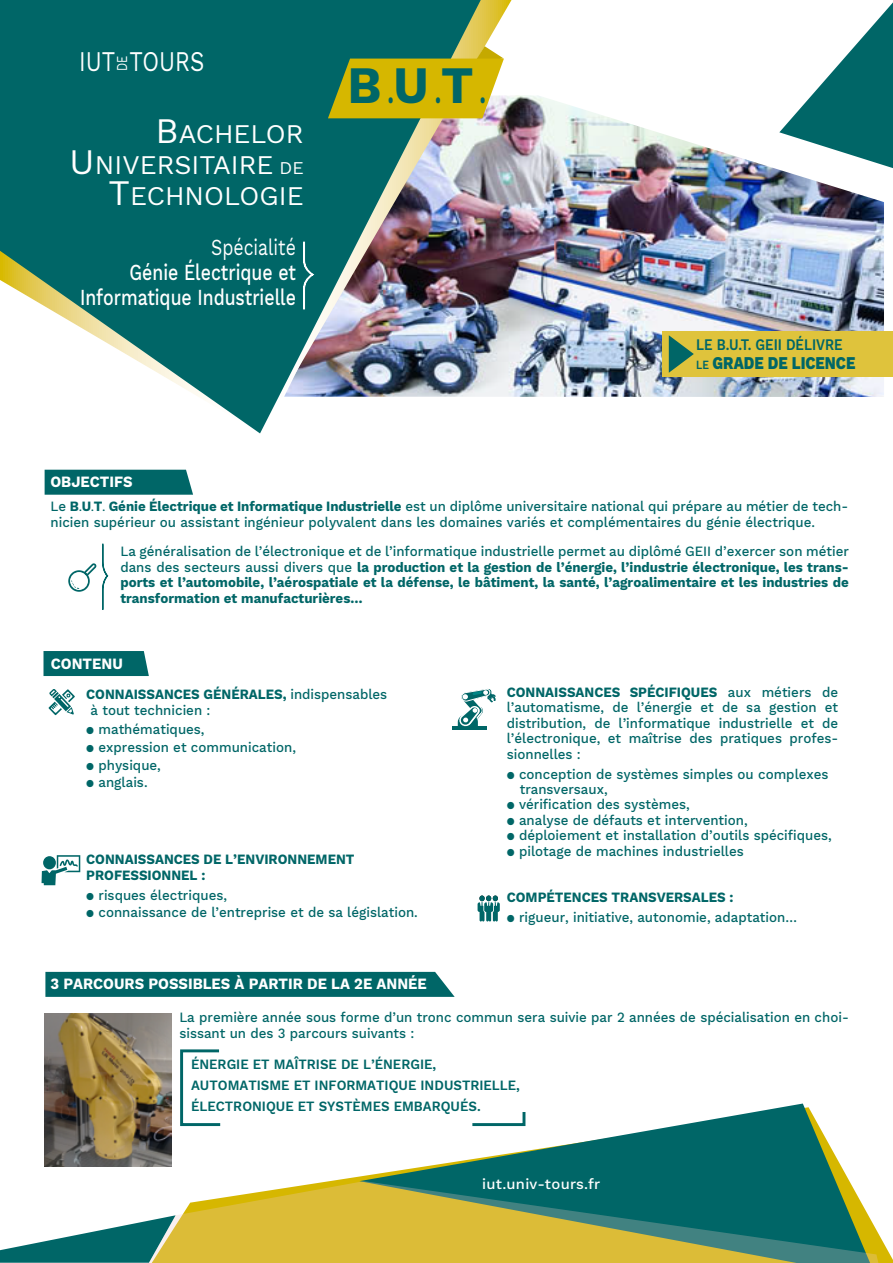
<style>
.page{position:relative;width:893px;height:1263px;background:#fff}
.page>*{position:absolute;margin:0;border:0;box-sizing:border-box;transform-origin:0 0}
.t1{font:700 51.6px "Work Sans";color:#006667;scale:.96 1}
.t2{font:28.05px "Work Sans";color:#fff;scale:.8 1}
.t3{font:26.4px/30.9px "Work Sans";color:#fff;text-align:right}
.t4{font:500 22.5px/25px "Work Sans";color:#fff;text-align:right;scale:.78 1}
.t5{font:22.5px "Work Sans";color:#fff;scale:.78 1}
.t6{font:800 17.7px "Work Sans";color:#006667;scale:.84 1}
.t7{font:600 15.9px "Work Sans";color:#006667;scale:.84 1}
.t8{font:700 15.45px "Work Sans";color:#fff;scale:.95 1}
.t9{font:14.85px "Work Sans";color:#fff;scale:.76 1}
.t10{font:500 14.7px "Work Sans";letter-spacing:.02em;color:#fff}
.t11{font:500 13.95px/15.5px "Work Sans";color:#006667;scale:.95 1}
.t12{font:700 13.95px/15.5px "Work Sans";color:#006667;text-align:justify;scale:.95 1}
.t13{font:600 13.95px/20.5px "Work Sans";color:#006667;scale:.95 1}
.s1{font-size:35.25px}
.s2{font-size:17.7px}
.s3{font-weight:600;font-size:38.25px}
.s4{font-weight:600;font-size:12.3px}
.s5{font-weight:700}
.s6{font-weight:600;font-size:10.35px}
.s7{font-weight:500}
</style>
<div class="page">
<img style="left:511px;top:95px;width:373px;height:302px">
<svg style="left:779px;top:2px;width:114px;height:168px"></svg>
<img style="left:481px;top:0;width:30px;height:397px">
<img style="left:0;top:0;width:481px;height:433px">
<svg style="left:328px;top:46px;width:176px;height:72px;background:#b1ac23"></svg>
<svg style="left:302px;top:241px;width:13px;height:69px"></svg>
<div style="left:45px;top:470px;width:148px;height:25px;background:#006667"></div>
<div style="left:45px;top:972px;width:410px;height:25px;background:#006667"></div>
<div style="left:44px;top:651px;width:105px;height:25px;background:#006667"></div>
<svg style="left:68px;top:543px;width:41px;height:67px"></svg>
<svg style="left:359px;top:1103px;width:491px;height:78px"></svg>
<svg style="left:0;top:1224px;width:129px;height:39px"></svg>
<svg style="left:129px;top:1181px;width:749px;height:82px;background:#8ea259"></svg>
<svg style="left:469px;top:1112px;width:58px;height:15px"></svg>
<svg style="left:180px;top:1049px;width:41px;height:78px"></svg>
<div style="left:458px;top:1040px;width:72px;height:72px;background:#fff"></div>
<img style="left:44px;top:1014px;width:127px;height:152px">
<svg style="left:478px;top:895px;width:22px;height:26px"></svg>
<svg style="left:49px;top:689px;width:26px;height:26px"></svg>
<svg style="left:42px;top:855px;width:38px;height:30px"></svg>
<hr style="left:465px;top:727px;width:22px;height:3px;background:#006667">
<hr style="left:453px;top:727px;width:23px;height:3px;background:#006667">
<svg style="left:458px;top:689px;width:38px;height:38px"></svg>
<div style="left:663px;top:331px;width:230px;height:46px;background:#dfc33c"></div>
<svg style="left:669px;top:335px;width:25px;height:38px"></svg>
<h2 class="t2" style="left:79px;top:44px;width:158px">IUT TOURS</h2>
<p class="t9" style="left:113px;top:71px;width:22px;rotate:-90deg">DE</p>
<h3 class="t3" style="left:69px;top:120px;width:236px"><span class="s1">B</span>ACHELOR<br><span class="s1">U</span>NIVERSITAIRE <span class="s2">DE<br></span><span class="s1">T</span>ECHNOLOGIE</h3>
<h3 class="t5" style="left:211px;top:235px;width:110px">Spécialité</h3>
<h3 class="t4" style="left:80px;top:261px;width:278px">Génie Électrique et<br>Informatique Industrielle</h3>
<h1 class="t1" style="left:347px;top:56px;width:146px">B<span class="s3">.</span>U<span class="s3">.</span>T<span class="s3">.</span></h1>
<p class="t7" style="left:696px;top:336px;width:176px">LE B.U.T. GEII DÉLIVRE</p>
<p class="t6" style="left:696px;top:353px;width:191px"><span class="s4">LE</span> GRADE DE LICENCE</p>
<p class="t8" style="left:50px;top:473px;width:88px">OBJECTIFS</p>
<p class="t11" style="left:50px;top:500px;width:841px">Le <span class="s5">B</span><span class="s6">.</span><span class="s5">U</span><span class="s6">.</span><span class="s5">T</span><span class="s6">.</span> <span class="s5">Génie Électrique et Informatique Industrielle</span> est un diplôme universitaire national qui prépare au métier de tech&shy;nicien supérieur ou assistant ingénieur polyvalent dans les domaines variés et complémentaires du génie électrique.</p>
<p class="t12" style="left:120px;top:544px;width:768px"><span class="s7">La généralisation de l’électronique et de l’informatique industrielle permet au diplômé GEII d’exercer son métier dans des secteurs aussi divers que</span> la production et la gestion de l’énergie, l’industrie électronique, les trans&shy;ports et l’automobile, l’aérospatiale et la défense, le bâtiment, la santé, l’agroalimentaire et les industries de transformation et manufacturières…</p>
<p class="t8" style="left:51px;top:655px;width:77px">CONTENU</p>
<p class="t11" style="left:91px;top:687px;width:314px;text-indent:-4px"><span class="s5">CONNAISSANCES GÉNÉRALES,</span> indispensables à tout technicien :</p>
<p class="t11" style="left:86px;top:722px;width:126px">● mathématiques,</p>
<p class="t11" style="left:86px;top:740px;width:222px">● expression et communication,</p>
<p class="t11" style="left:86px;top:758px;width:80px">● physique,</p>
<p class="t11" style="left:86px;top:775px;width:66px">● anglais.</p>
<p class="t12" style="left:86px;top:853px;width:284px">CONNAISSANCES DE L’ENVIRONNEMENT<br>PROFESSIONNEL :</p>
<p class="t11" style="left:86px;top:888px;width:150px">● risques électriques,</p>
<p class="t11" style="left:86px;top:905px;width:351px">● connaissance de l’entreprise et de sa législation.</p>
<p class="t11" style="left:507px;top:685px;width:350px;text-align:justify"><span class="s5">CONNAISSANCES SPÉCIFIQUES</span> aux métiers de l’automatisme, de l’énergie et de sa gestion et distribution, de l’informatique industrielle et de l’électronique, et maîtrise des pratiques profes&shy;sionnelles :</p>
<p class="t11" style="left:520px;top:767px;width:327px;text-indent:-13px">● conception de systèmes simples ou complexes transversaux,</p>
<p class="t11" style="left:507px;top:797px;width:194px">● vérification des systèmes,</p>
<p class="t11" style="left:507px;top:813px;width:255px">● analyse de défauts et intervention,</p>
<p class="t11" style="left:507px;top:828px;width:344px">● déploiement et installation d’outils spécifiques,</p>
<p class="t11" style="left:507px;top:844px;width:251px">● pilotage de machines industrielles</p>
<p class="t12" style="left:507px;top:890px;width:240px">COMPÉTENCES TRANSVERSALES :</p>
<p class="t11" style="left:507px;top:910px;width:307px">● rigueur, initiative, autonomie, adaptation…</p>
<p class="t8" style="left:50px;top:975px;width:398px">3 PARCOURS POSSIBLES À PARTIR DE LA 2E ANNÉE</p>
<p class="t11" style="left:179px;top:1010px;width:706px">La première année sous forme d’un tronc commun sera suivie par 2 années de spécialisation en choi&shy;sissant un des 3 parcours suivants :</p>
<p class="t13" style="left:191px;top:1055px;width:348px">ÉNERGIE ET MAÎTRISE DE L’ÉNERGIE,<br>AUTOMATISME ET INFORMATIQUE INDUSTRIELLE,<br>ÉLECTRONIQUE ET SYSTÈMES EMBARQUÉS.</p>
<p class="t10" style="left:482px;top:1175px;width:120px">iut.univ-tours.fr</p>
</div>
